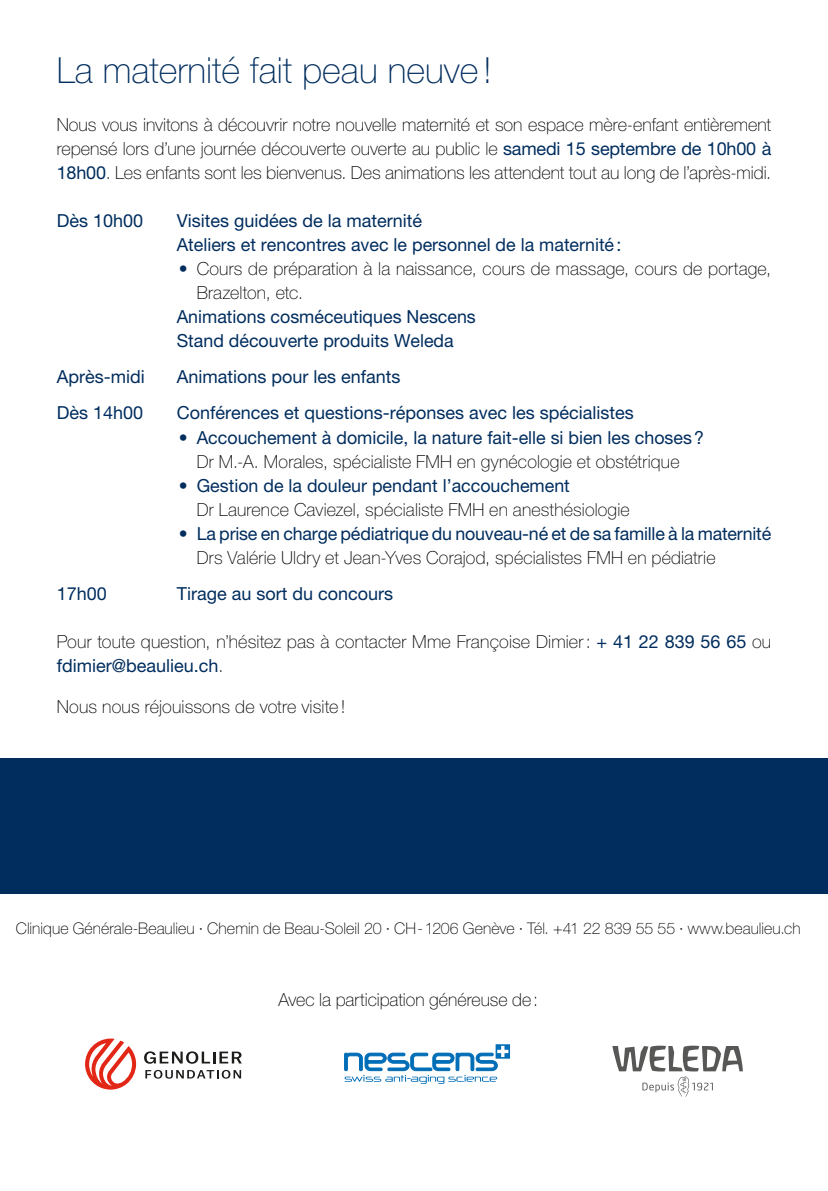
<style>
.page{position:relative;width:828px;height:1191px;background:#fff}
.page>*{position:absolute;margin:0;border:0;box-sizing:border-box;transform-origin:0 0}
.t1{font:100 36px "Helvetica Neue";color:#002d5e}
.t2{font:100 18px/24px "Helvetica Neue";letter-spacing:.005em;color:#000}
.t3{font:18px/24px "Helvetica Neue";color:#002d5e}
.t4{font:100 16px "Helvetica Neue";color:#000}
.s1{font-weight:400;color:#002d5e}
</style>
<div class="page">
<div style="left:0;top:758px;width:828px;height:135px;background:#002d5e"></div>
<svg style="left:612px;top:1045px;width:131px;height:51px"></svg>
<svg style="left:344px;top:1044px;width:166px;height:40px"></svg>
<svg style="left:144px;top:1051px;width:98px;height:12px"></svg>
<svg style="left:145px;top:1070px;width:96px;height:8px"></svg>
<svg style="left:85px;top:1038px;width:51px;height:51px"></svg>
<h1 class="t1" style="left:57px;top:51px;width:437px">La maternité fait peau neuve!</h1>
<p class="t2" style="left:57px;top:113px;width:716px;text-align:justify">Nous vous invitons à découvrir notre nouvelle maternité et son espace mère-enfant entièrement repensé lors d’une journée découverte ouverte au public le <span class="s1">samedi 15 septembre de 10h00 à 18h00</span>. Les enfants sont les bienvenus. Des animations les attendent tout au long de l’après-midi.</p>
<p class="t3" style="left:57px;top:209px;width:88px">Dès 10h00</p>
<p class="t3" style="left:177px;top:209px;width:446px">Visites guidées de la maternité<br>Ateliers et rencontres avec le personnel de la maternité:</p>
<p class="t2" style="left:197px;top:257px;width:576px;text-indent:-18px"><span class="s1">•</span> Cours de préparation à la naissance, cours de massage, cours de portage,<br>Brazelton, etc.</p>
<p class="t3" style="left:177px;top:305px;width:301px">Animations cosméceutiques Nescens<br>Stand découverte produits Weleda</p>
<p class="t3" style="left:57px;top:365px;width:90px">Après-midi</p>
<p class="t3" style="left:177px;top:365px;width:225px">Animations pour les enfants</p>
<p class="t3" style="left:57px;top:401px;width:88px">Dès 14h00</p>
<p class="t3" style="left:177px;top:401px;width:459px">Conférences et questions-réponses avec les spécialistes</p>
<p class="t3" style="left:179px;top:425px;width:527px">• Accouchement à domicile, la nature fait-elle si bien les choses?</p>
<p class="t2" style="left:197px;top:449px;width:484px">Dr M.-A. Morales, spécialiste FMH en gynécologie et obstétrique</p>
<p class="t3" style="left:179px;top:473px;width:393px">• Gestion de la douleur pendant l’accouchement</p>
<p class="t2" style="left:197px;top:497px;width:434px">Dr Laurence Caviezel, spécialiste FMH en anesthésiologie</p>
<p class="t3" style="left:179px;top:521px;width:594px">• La prise en charge pédiatrique du nouveau-né et de sa famille à la maternité</p>
<p class="t2" style="left:197px;top:545px;width:520px">Drs Valérie Uldry et Jean-Yves Corajod, spécialistes FMH en pédiatrie</p>
<p class="t3" style="left:57px;top:581px;width:52px">17h00</p>
<p class="t3" style="left:177px;top:581px;width:218px">Tirage au sort du concours</p>
<p class="t2" style="left:57px;top:629px;width:716px">Pour toute question, n’hésitez pas à contacter Mme Françoise Dimier: <span class="s1">+ 41 22 839 56 65</span> ou <span class="s1">fdimier@beaulieu.ch</span>.</p>
<p class="t2" style="left:57px;top:694px;width:290px">Nous nous réjouissons de votre visite!</p>
<p class="t4" style="left:16px;top:919px;width:786px">Clinique Générale-Beaulieu · Chemin de Beau-Soleil 20 · CH-1206 Genève · Tél. +41 22 839 55 55 · www.beaulieu.ch</p>
<p class="t2" style="left:278px;top:988px;width:261px">Avec la participation généreuse de:</p>
</div>
